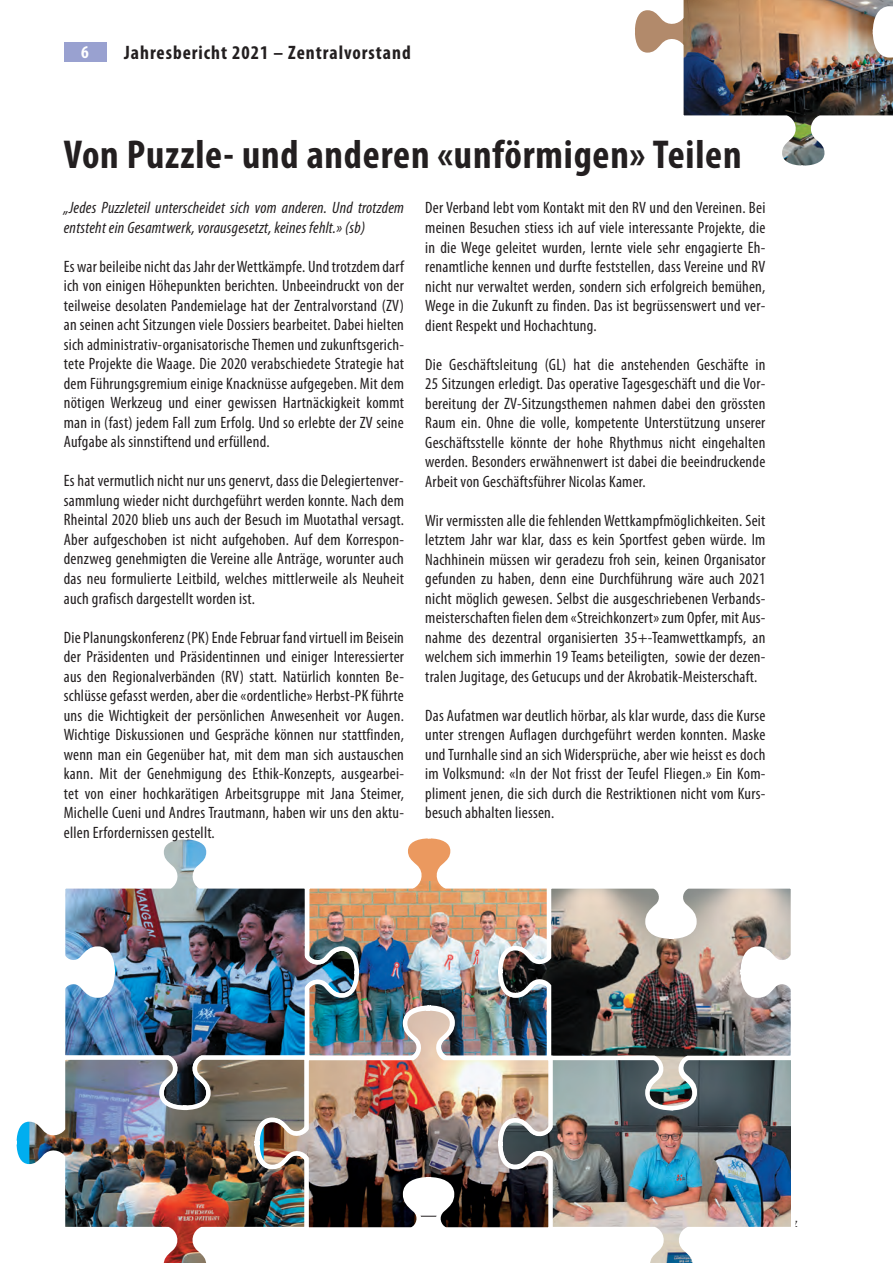
<style>
.page{position:relative;width:893px;height:1263px;background:#fff}
.page>*{position:absolute;margin:0;border:0;box-sizing:border-box;transform-origin:0 0}
.t1{font:700 condensed 40.5px "Myriad Pro";letter-spacing:.02em;color:#231f20}
.t2{font:700 condensed 19.5px "Myriad Pro";letter-spacing:.05em;color:#231f20}
.t3{font:700 condensed 18px "Myriad Pro";color:#fff}
.t4{font:condensed 16.5px/19.5px "Myriad Pro";letter-spacing:.015em;color:#231f20;text-align:justify}
.t5{font:italic condensed 16.5px/19.5px "Myriad Pro";letter-spacing:.015em;color:#231f20}
</style>
<div class="page">
<div style="left:64px;top:43px;width:42px;height:19px;background:#99a1d0"></div>
<img style="left:65px;top:839px;width:238px;height:214px">
<img style="left:303px;top:838px;width:193px;height:166px">
<img style="left:555px;top:1112px;width:236px;height:151px">
<img style="left:496px;top:888px;width:295px;height:224px">
<img style="left:635px;top:0;width:258px;height:166px">
<img style="left:16px;top:1053px;width:237px;height:210px">
<img style="left:253px;top:1004px;width:302px;height:224px">
<p class="t3" style="left:81px;top:42px;width:9px">6</p>
<p class="t2" style="left:124px;top:42px;width:288px">Jahresbericht 2021 – Zentralvorstand</p>
<h1 class="t1" style="left:64px;top:132px;width:679px">Von Puzzle- und anderen «unförmigen» Teilen</h1>
<p class="t5" style="left:64px;top:199px;width:342px">„Jedes Puzzleteil unterscheidet sich vom anderen. Und trotzdem entsteht ein Gesamtwerk, vorausgesetzt, keines fehlt.» (sb)</p>
<p class="t4" style="left:64px;top:257px;width:342px">Es war beileibe nicht das Jahr der Wettkämpfe. Und trotzdem darf ich von einigen Höhepunkten berichten. Unbeeindruckt von der teilweise desolaten Pandemielage hat der Zentralvorstand (ZV) an seinen acht Sitzungen viele Dossiers bearbeitet. Dabei hielten sich administrativ-organisatorische Themen und zukunftsgerich&shy;tete Projekte die Waage. Die 2020 verabschiedete Strategie hat dem Führungsgremium einige Knacknüsse aufgegeben. Mit dem nötigen Werkzeug und einer gewissen Hartnäckigkeit kommt man in (fast) jedem Fall zum Erfolg. Und so erlebte der ZV seine Aufgabe als sinnstiftend und erfüllend.</p>
<p class="t4" style="left:64px;top:472px;width:342px">Es hat vermutlich nicht nur uns genervt, dass die Delegiertenver&shy;sammlung wieder nicht durchgeführt werden konnte. Nach dem Rheintal 2020 blieb uns auch der Besuch im Muotathal versagt.<br>Aber aufgeschoben ist nicht aufgehoben. Auf dem Korrespon&shy;denzweg genehmigten die Vereine alle Anträge, worunter auch das neu formulierte Leitbild, welches mittlerweile als Neuheit auch grafisch dargestellt worden ist.</p>
<p class="t4" style="left:64px;top:628px;width:342px">Die Planungskonferenz (PK) Ende Februar fand virtuell im Beisein der Präsidenten und Präsidentinnen und einiger Interessierter aus den Regionalverbänden (RV) statt. Natürlich konnten Be&shy;schlüsse gefasst werden, aber die «ordentliche» Herbst-PK führte uns die Wichtigkeit der persönlichen Anwesenheit vor Augen.<br>Wichtige Diskussionen und Gespräche können nur stattfinden, wenn man ein Gegenüber hat, mit dem man sich austauschen kann. Mit der Genehmigung des Ethik-Konzepts, ausgearbei&shy;tet von einer hochkarätigen Arbeitsgruppe mit Jana Steimer, Michelle Cueni und Andres Trautmann, haben wir uns den aktu&shy;ellen Erfordernissen gestellt.</p>
<p class="t4" style="left:425px;top:199px;width:342px">Der Verband lebt vom Kontakt mit den RV und den Vereinen. Bei meinen Besuchen stiess ich auf viele interessante Projekte, die in die Wege geleitet wurden, lernte viele sehr engagierte Eh&shy;renamtliche kennen und durfte feststellen, dass Vereine und RV nicht nur verwaltet werden, sondern sich erfolgreich bemühen, Wege in die Zukunft zu finden. Das ist begrüssenswert und ver&shy;dient Respekt und Hochachtung.</p>
<p class="t4" style="left:425px;top:355px;width:342px">Die Geschäftsleitung (GL) hat die anstehenden Geschäfte in 25 Sitzungen erledigt. Das operative Tagesgeschäft und die Vor&shy;bereitung der ZV-Sitzungsthemen nahmen dabei den grössten Raum ein. Ohne die volle, kompetente Unterstützung unserer Geschäftsstelle könnte der hohe Rhythmus nicht eingehalten werden. Besonders erwähnenwert ist dabei die beeindruckende Arbeit von Geschäftsführer Nicolas Kamer.</p>
<p class="t4" style="left:425px;top:511px;width:342px">Wir vermissten alle die fehlenden Wettkampfmöglichkeiten. Seit letztem Jahr war klar, dass es kein Sportfest geben würde. Im Nachhinein müssen wir geradezu froh sein, keinen Organisator gefunden zu haben, denn eine Durchführung wäre auch 2021 nicht möglich gewesen. Selbst die ausgeschriebenen Verbands&shy;meisterschaften fielen dem «Streichkonzert» zum Opfer, mit Aus&shy;nahme des dezentral organisierten 35+-Teamwettkampfs, an welchem sich immerhin 19 Teams beteiligten, sowie der dezen&shy;tralen Jugitage, des Getucups und der Akrobatik-Meisterschaft.</p>
<p class="t4" style="left:425px;top:706px;width:342px">Das Aufatmen war deutlich hörbar, als klar wurde, dass die Kurse unter strengen Auflagen durchgeführt werden konnten. Maske und Turnhalle sind an sich Widersprüche, aber wie heisst es doch im Volksmund: «In der Not frisst der Teufel Fliegen.» Ein Kom&shy;pliment jenen, die sich durch die Restriktionen nicht vom Kurs&shy;besuch abhalten liessen.</p>
</div>
